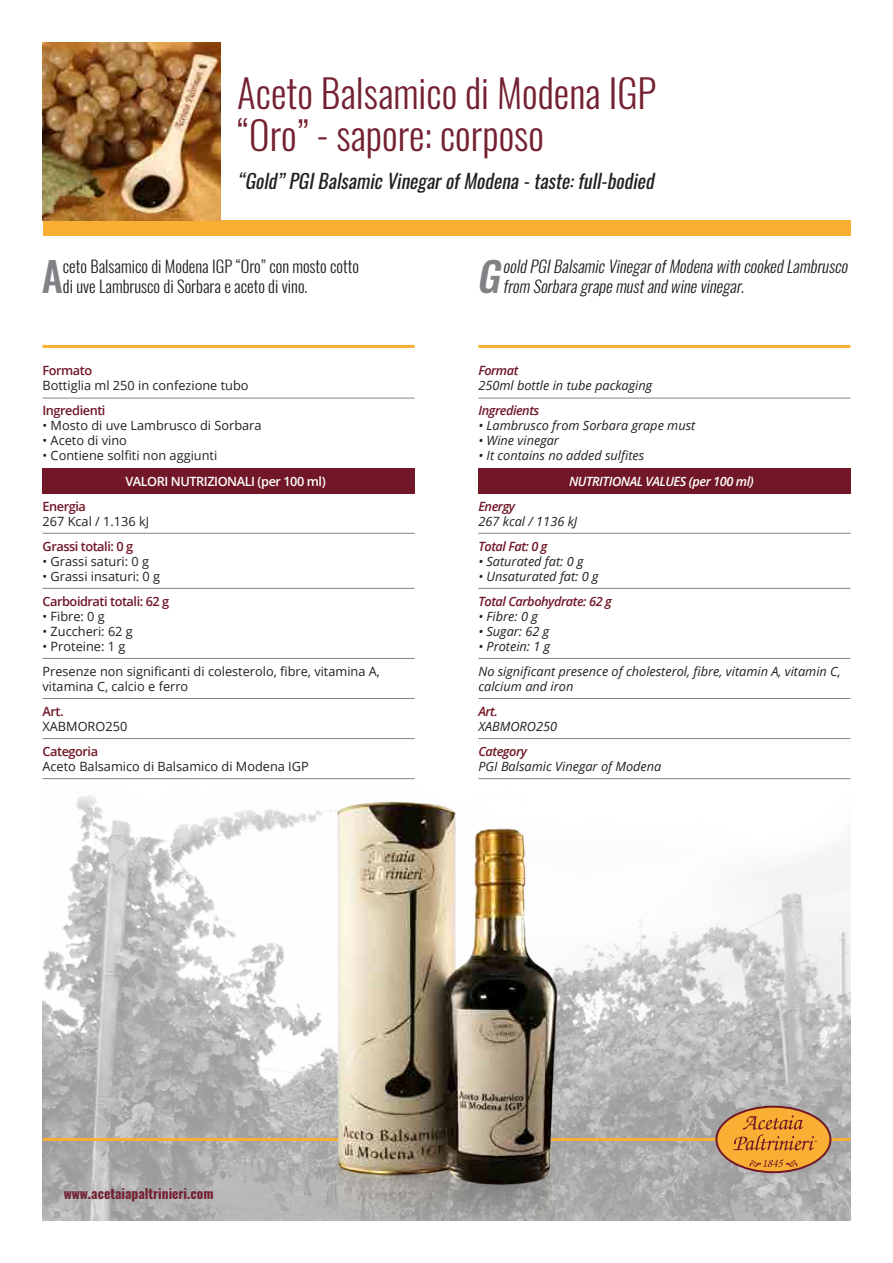
<style>
.page{position:relative;width:893px;height:1263px;background:#fff}
.page>*{position:absolute;margin:0;border:0;box-sizing:border-box;transform-origin:0 0}
.t1{font:500 40.5px "Oswald";color:#808285}
.t2{font:italic 500 40.5px "Oswald";color:#808285}
.t3{font:300 39px/42px "Oswald";color:#742131}
.t4{font:italic 19.5px "Oswald";color:#231f20}
.t5{font:italic 300 16.5px/19.5px "Oswald";color:#231f20}
.t6{font:300 16.5px/19.5px "Oswald";color:#231f20}
.t7{font:700 13.5px "Oswald";color:#742131}
.t8{font:12.75px/25px "Open Sans";color:#231f20}
.t9{font:italic 12.75px/25px "Open Sans";color:#231f20}
.t10{font:600 12.75px "Open Sans";letter-spacing:-.035em;color:#711727}
.t11{font:italic 600 12.75px "Open Sans";letter-spacing:-.035em;color:#711727}
.t12{font:600 12.75px "Open Sans";letter-spacing:-.035em;color:#fff}
.t13{font:italic 600 12.75px "Open Sans";letter-spacing:-.035em;color:#fff}
</style>
<div class="page">
<img style="left:43px;top:779px;width:807px;height:441px">
<hr style="left:43px;top:1138px;width:807px;height:3px;background:#f9af34">
<div style="left:716px;top:1107px;width:114px;height:65px;background:#f9af34;border-radius:50%"></div>
<div style="left:715px;top:1106px;width:116px;height:67px;border:2px solid #711727;border-radius:50%"></div>
<svg style="left:733px;top:1115px;width:84px;height:35px"></svg>
<svg style="left:749px;top:1159px;width:48px;height:8px"></svg>
<div style="left:43px;top:220px;width:807px;height:15px;background:#f9af34"></div>
<img style="left:335px;top:799px;width:223px;height:421px">
<div style="left:43px;top:468px;width:372px;height:25px;background:#711727"></div>
<hr style="left:43px;top:778px;width:372px;height:1px;background:#8f8279">
<hr style="left:43px;top:398px;width:372px;height:1px;background:#8f8279">
<hr style="left:43px;top:533px;width:372px;height:1px;background:#8f8279">
<hr style="left:43px;top:588px;width:372px;height:1px;background:#8f8279">
<hr style="left:43px;top:658px;width:372px;height:1px;background:#8f8279">
<hr style="left:43px;top:698px;width:372px;height:1px;background:#8f8279">
<hr style="left:43px;top:738px;width:372px;height:1px;background:#8f8279">
<div style="left:478px;top:468px;width:372px;height:25px;background:#711727"></div>
<hr style="left:478px;top:778px;width:372px;height:1px;background:#8f8279">
<hr style="left:478px;top:398px;width:372px;height:1px;background:#8f8279">
<hr style="left:478px;top:533px;width:372px;height:1px;background:#8f8279">
<hr style="left:478px;top:588px;width:372px;height:1px;background:#8f8279">
<hr style="left:478px;top:658px;width:372px;height:1px;background:#8f8279">
<hr style="left:478px;top:698px;width:372px;height:1px;background:#8f8279">
<hr style="left:478px;top:738px;width:372px;height:1px;background:#8f8279">
<hr style="left:43px;top:345px;width:372px;height:3px;background:#f9af34">
<hr style="left:478px;top:345px;width:372px;height:3px;background:#f9af34">
<img style="left:43px;top:43px;width:177px;height:177px">
<h2 class="t3" style="left:237px;top:68px;width:421px">Aceto Balsamico di Modena IGP “Oro” - sapore: corposo</h2>
<h3 class="t4" style="left:237px;top:164px;width:423px">“Gold”PGIBalsamicVinegarofModena-taste:full-bodied</h3>
<h1 class="t1" style="left:42px;top:255px;width:23px">A</h1>
<p class="t6" style="left:63px;top:255px;width:298px">ceto Balsamico di Modena IGP “Oro” con mosto cotto di uve Lambrusco di Sorbara e aceto di vino.</p>
<h1 class="t2" style="left:476px;top:255px;width:36px">G</h1>
<p class="t5" style="left:503px;top:255px;width:350px">ooldPGIBalsamicVinegarofModenawithcookedLambrusco from Sorbaragrapemustandwinevinegar.</p>
<p class="t10" style="left:43px;top:362px;width:51px">Formato</p>
<p class="t8" style="left:43px;top:373px;width:208px">Bottiglia ml 250 in confezione tubo</p>
<p class="t10" style="left:43px;top:402px;width:64px">Ingredienti</p>
<p class="t8" style="left:43px;top:413px;width:220px">• Mosto di uve Lambrusco di Sorbara</p>
<p class="t8" style="left:43px;top:428px;width:86px">• Aceto di vino</p>
<p class="t8" style="left:43px;top:443px;width:176px">• Contiene solfiti non aggiunti</p>
<p class="t12" style="left:125px;top:472px;width:202px">VALORI NUTRIZIONALI (per 100 ml)</p>
<p class="t10" style="left:43px;top:497px;width:45px">Energia</p>
<p class="t8" style="left:43px;top:508px;width:108px">267 Kcal / 1.136 kJ</p>
<p class="t10" style="left:43px;top:537px;width:92px">Grassi totali: 0 g</p>
<p class="t8" style="left:43px;top:548px;width:108px">• Grassi saturi: 0 g</p>
<p class="t8" style="left:43px;top:563px;width:119px">• Grassi insaturi: 0 g</p>
<p class="t10" style="left:43px;top:592px;width:128px">Carboidrati totali: 62 g</p>
<p class="t8" style="left:43px;top:603px;width:64px">• Fibre: 0 g</p>
<p class="t8" style="left:43px;top:618px;width:92px">• Zuccheri: 62 g</p>
<p class="t8" style="left:43px;top:633px;width:339px">• Proteine: 1 g<br>Presenze non significanti di colesterolo, fibre, vitamina A,</p>
<p class="t8" style="left:43px;top:673px;width:147px">vitamina C, calcio e ferro</p>
<p class="t10" style="left:43px;top:702px;width:23px">Art.</p>
<p class="t8" style="left:43px;top:713px;width:86px">XABMORO250</p>
<p class="t10" style="left:43px;top:742px;width:57px">Categoria</p>
<p class="t8" style="left:43px;top:753px;width:268px">Aceto Balsamico di Balsamico di Modena IGP</p>
<p class="t11" style="left:478px;top:362px;width:42px">Format</p>
<p class="t9" style="left:478px;top:373px;width:175px">250ml bottle in tube packaging</p>
<p class="t11" style="left:478px;top:402px;width:62px">Ingredients</p>
<p class="t9" style="left:478px;top:413px;width:218px">• Lambrusco from Sorbara grape must</p>
<p class="t9" style="left:478px;top:428px;width:82px">• Wine vinegar</p>
<p class="t9" style="left:478px;top:443px;width:167px">• It contains no added sulfites</p>
<p class="t13" style="left:569px;top:472px;width:186px">NUTRITIONAL VALUES (per 100 ml)</p>
<p class="t11" style="left:478px;top:497px;width:38px">Energy</p>
<p class="t9" style="left:478px;top:508px;width:100px">267 kcal / 1136 kJ</p>
<p class="t11" style="left:478px;top:537px;width:71px">Total Fat: 0 g</p>
<p class="t9" style="left:478px;top:548px;width:107px">• Saturated fat: 0 g</p>
<p class="t9" style="left:478px;top:563px;width:122px">• Unsaturated fat: 0 g</p>
<p class="t11" style="left:478px;top:592px;width:135px">Total Carbohydrate: 62 g</p>
<p class="t9" style="left:478px;top:603px;width:61px">• Fibre: 0 g</p>
<p class="t9" style="left:478px;top:618px;width:72px">• Sugar: 62 g</p>
<p class="t9" style="left:478px;top:633px;width:364px">• Protein: 1 g<br>No significant presence of cholesterol, fibre, vitamin A, vitamin C,</p>
<p class="t9" style="left:478px;top:673px;width:96px">calcium and iron</p>
<p class="t11" style="left:478px;top:702px;width:21px">Art.</p>
<p class="t9" style="left:478px;top:713px;width:80px">XABMORO250</p>
<p class="t11" style="left:478px;top:742px;width:50px">Category</p>
<p class="t9" style="left:478px;top:753px;width:185px">PGI Balsamic Vinegar of Modena</p>
<p class="t7" style="left:64px;top:1187px;width:151px">www.acetaiapaltrinieri.com</p>
</div>
